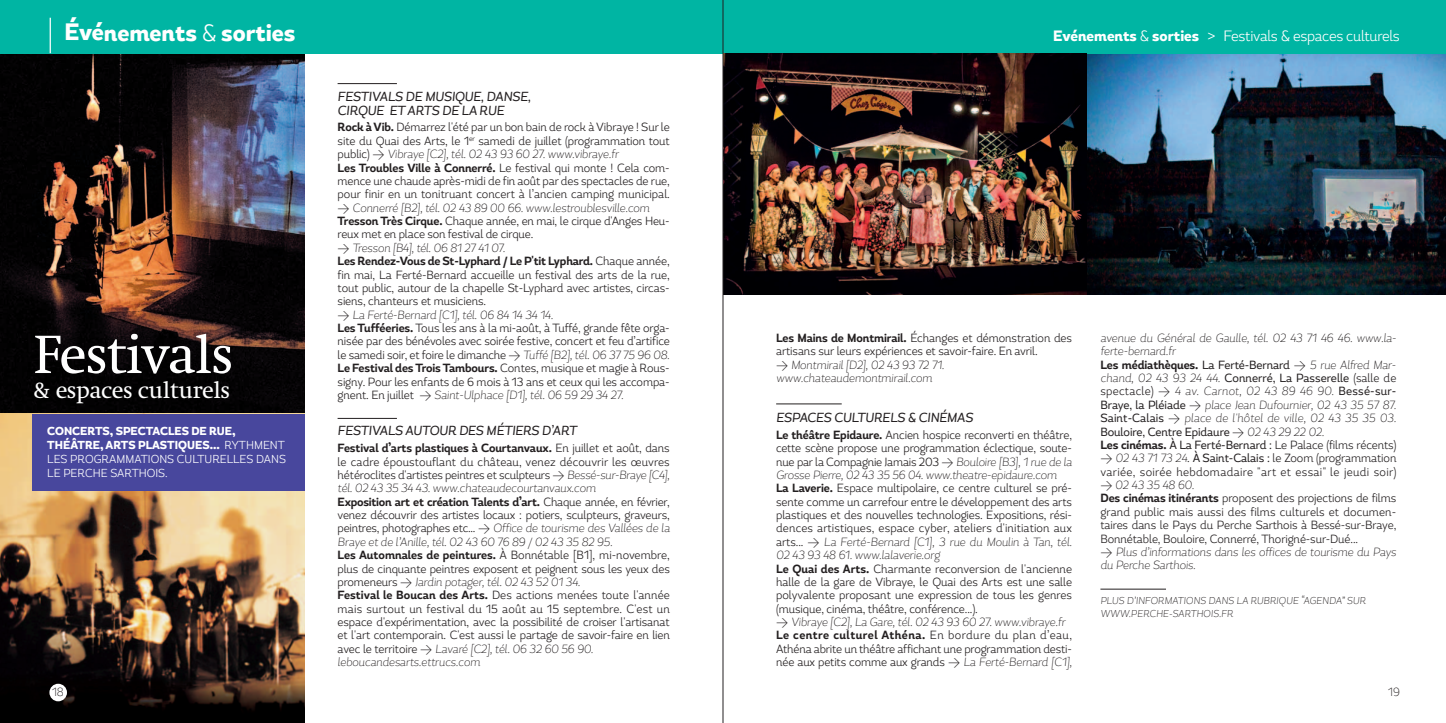
<style>
.page{position:relative;width:1446px;height:723px;background:#fff}
.page>*{position:absolute;margin:0;border:0;box-sizing:border-box;transform-origin:0 0}
.t1{font:55.88px "Swift";letter-spacing:-.02em;color:#fff}
.t2{font:24.12px "Swift";letter-spacing:-.02em;color:#fff}
.t3{font:800 23.75px "Magallanes Cond";letter-spacing:-.005em;color:#fff}
.t4{font:300 15px "Magallanes Cond";letter-spacing:-.02em;color:#fff}
.t5{font:italic 13.12px/13.4px "Magallanes Cond";letter-spacing:-.015em;color:#231f20}
.t6{font:300 11.88px/13.4px "Magallanes Cond";letter-spacing:-.01em;color:#231f20}
.t7{font:200 11.88px "Magallanes Cond";color:#231f20}
.t8{font:300 11.5px/13.9px "Magallanes Cond";color:#fff}
.t9{font:italic 200 10px/13.4px "Magallanes Cond";color:#231f20}
.s1{font-weight:300}
.s2{font-weight:800}
.s3{font-family:"Swift";font-weight:400}
.s4{font-weight:700}
.s5{font-family:"DIN"}
.s6{font-weight:200;font-style:italic}
.s7{font-weight:400}
</style>
<div class="page">
<img style="left:0;top:53px;width:305px;height:361px">
<img style="left:1086px;top:53px;width:360px;height:241px">
<div style="left:723px;top:0;width:723px;height:53px;background:#00b5a3"></div>
<hr style="left:776px;top:404px;width:66px;height:1px;background:#231f20">
<hr style="left:1100px;top:589px;width:66px;height:1px;background:#231f20">
<svg style="left:0;top:414px;width:305px;height:309px;background:#735a3f"></svg>
<div style="left:0;top:0;width:723px;height:53px;background:#00b5a3"></div>
<hr style="left:338px;top:83px;width:59px;height:1px;background:#231f20">
<hr style="left:338px;top:418px;width:59px;height:1px;background:#231f20">
<div style="left:32px;top:414px;width:273px;height:77px;background:#48479d"></div>
<div style="left:49px;top:684px;width:18px;height:17px;background:#fff;border-radius:50%"></div>
<hr style="left:50px;top:18px;width:1px;height:35px;background:#fff">
<img style="left:724px;top:53px;width:362px;height:241px">
<hr style="left:723px;top:0;width:1px;height:723px;background:#231f20">
<h3 class="t3" style="left:64px;top:23px;width:233px">Événements <span class="s1">&amp;</span> sorties</h3>
<p class="t4" style="left:1053px;top:29px;width:348px"><span class="s2">Evénements</span> &amp; <span class="s2">sorties</span> <span class="s3">&gt;</span> Festivals &amp; espaces culturels</p>
<h1 class="t1" style="left:34px;top:333px;width:202px">Festivals</h1>
<h2 class="t2" style="left:34px;top:381px;width:198px">&amp; espaces culturels</h2>
<p class="t8" style="left:47px;top:426px;width:240px"><span class="s2">CONCERTS, SPECTACLES DE RUE,<br>THÉÂTRE, ARTS PLASTIQUES...</span> RYTHMENT<br>LES PROGRAMMATIONS CULTURELLES DANS<br>LE PERCHE SARTHOIS.</p>
<p class="t7" style="left:52px;top:685px;width:13px">18</p>
<p class="t5" style="left:338px;top:90px;width:195px">FESTIVALS DE MUSIQUE, DANSE,<br>CIRQUE ET ARTS DE LA RUE</p>
<p class="t6" style="left:338px;top:122px;width:334px"><span class="s4">Rock à Vib.</span> Démarrez l'été par un bon bain de rock à Vibraye ! Sur le site du Quai des Arts, le 1<sup>er</sup> samedi de juillet (programmation tout public) <span class="s5">&gt;</span> <span class="s6">Vibraye [C2], tél. 02 43 93 60 27. www.vibraye.fr<br></span><span class="s4">Les Troubles Ville à Connerré.</span> Le festival qui monte ! Cela com&shy;mence une chaude après-midi de fin août par des spectacles de rue, pour finir en un tonitruant concert à l’ancien camping municipal. <span class="s5">&gt;</span> <span class="s6">Connerré [B2], tél. 02 43 89 00 66. www.lestroublesville.com </span><span class="s4">Tresson Très Cirque.</span> Chaque année, en mai, le cirque d'Anges Heu&shy;reux met en place son festival de cirque.<br><span class="s5">&gt;</span> <span class="s6">Tresson [B4], tél. 06 81 27 41 07.<br></span><span class="s4">Les Rendez-Vous de St-Lyphard / Le P'tit Lyphard.</span> Chaque année, fin mai, La Ferté-Bernard accueille un festival des arts de la rue, tout public, autour de la chapelle St-Lyphard avec artistes, circas&shy;siens, chanteurs et musiciens.<br><span class="s5">&gt;</span> <span class="s6">La Ferté-Bernard [C1], tél. 06 84 14 34 14.<br></span><span class="s4">Les Tufféeries.</span> Tous les ans à la mi-août, à Tuffé, grande fête orga&shy;nisée par des bénévoles avec soirée festive, concert et feu d’artifice le samedi soir, et foire le dimanche <span class="s5">&gt;</span> <span class="s6">Tuffé [B2], tél. 06 37 75 96 08.<br></span><span class="s4">Le Festival des Trois Tambours.</span> Contes, musique et magie à Rous&shy;signy. Pour les enfants de 6 mois à 13 ans et ceux qui les accompa&shy;gnent. En juillet <span class="s5">&gt;</span> <span class="s6">Saint-Ulphace [D1], tél. 06 59 29 34 27.</span></p>
<p class="t5" style="left:338px;top:424px;width:241px">FESTIVALS AUTOUR DES MÉTIERS D’ART</p>
<p class="t6" style="left:338px;top:443px;width:334px"><span class="s4">Festival d’arts plastiques à Courtanvaux.</span> En juillet et août, dans le cadre époustouflant du château, venez découvrir les œuvres hétéroclites d'artistes peintres et sculpteurs <span class="s5">&gt;</span> <span class="s6">Bessé-sur-Braye [C4], tél. 02 43 35 34 43. www.chateaudecourtanvaux.com<br></span><span class="s4">Exposition art et création Talents d’art.</span> Chaque année, en février, venez découvrir des artistes locaux : potiers, sculpteurs, graveurs, peintres, photographes etc... <span class="s5">&gt;</span> <span class="s6">Office de tourisme des Vallées de la Braye et de l’Anille, tél. 02 43 60 76 89 / 02 43 35 82 95.<br></span><span class="s4">Les Automnales de peintures.</span> À Bonnétable [B1], mi-novembre, plus de cinquante peintres exposent et peignent sous les yeux des promeneurs <span class="s5">&gt;</span> <span class="s6">Jardin potager, tél. 02 43 52 01 34.<br></span><span class="s4">Festival le Boucan des Arts.</span> Des actions menées toute l'année mais surtout un festival du 15 août au 15 septembre. C'est un espace d'expérimentation, avec la possibilité de croiser l'artisanat et l'art contemporain. C'est aussi le partage de savoir-faire en lien avec le territoire <span class="s5">&gt;</span> <span class="s6">Lavaré [C2], tél. 06 32 60 56 90. leboucandesarts.ettrucs.com</span></p>
<p class="t6" style="left:776px;top:332px;width:297px"><span class="s4">Les Mains de Montmirail.</span> Échanges et démonstration des artisans sur leurs expériences et savoir-faire. En avril.<br><span class="s5">&gt;</span> <span class="s6">Montmirail [D2], 02 43 93 72 71. www.chateaudemontmirail.com</span></p>
<p class="t5" style="left:776px;top:411px;width:198px">ESPACES CULTURELS &amp; CINÉMAS</p>
<p class="t6" style="left:776px;top:429px;width:298px"><span class="s4">Le théâtre Epidaure.</span> Ancien hospice reconverti en théâtre, cette scène propose une programmation éclectique, soute&shy;nue par la Compagnie Jamais 203 <span class="s5">&gt;</span> <span class="s6">Bouloire [B3], 1 rue de la Grosse Pierre, 02 43 35 56 04. www.theatre-epidaure.com </span><span class="s4">La Laverie.</span> Espace multipolaire, ce centre culturel se pré&shy;sente comme un carrefour entre le développement des arts plastiques et des nouvelles technologies. Expositions, rési&shy;dences artistiques, espace cyber, ateliers d'initiation aux arts... <span class="s5">&gt;</span> <span class="s6">La Ferté-Bernard [C1], 3 rue du Moulin à Tan, tél.<br>02 43 93 48 61. www.lalaverie.org<br></span><span class="s4">Le Quai des Arts.</span> Charmante reconversion de l'ancienne halle de la gare de Vibraye, le Quai des Arts est une salle polyvalente proposant une expression de tous les genres (musique, cinéma, théâtre, conférence...).<br><span class="s5">&gt;</span> <span class="s6">Vibraye [C2], La Gare, tél. 02 43 93 60 27. www.vibraye.fr </span><span class="s4">Le centre culturel Athéna.</span> En bordure du plan d’eau, Athéna abrite un théâtre affichant une programmation desti&shy;née aux petits comme aux grands <span class="s5">&gt;</span> <span class="s6">La Ferté-Bernard [C1],</span></p>
<p class="t6" style="left:1100px;top:332px;width:298px"><span class="s6">avenue du Général de Gaulle, tél. 02 43 71 46 46. www.la&shy;ferte-bernard.fr<br></span><span class="s4">Les médiathèques.</span> <span class="s7">La Ferté-Bernard</span> <span class="s5">&gt;</span> <span class="s6">5 rue Alfred Mar&shy;chand, 02 43 93 24 44.</span> <span class="s7">Connerré, La Passerelle</span> (salle de spectacle) <span class="s5">&gt;</span> <span class="s6">4 av. Carnot, 02 43 89 46 90.</span> <span class="s7">Bessé-sur-Braye, la Pléiade</span> <span class="s5">&gt;</span> <span class="s6">place Jean Dufournier, 02 43 35 57 87.<br></span><span class="s7">Saint-Calais</span> <span class="s5">&gt;</span> <span class="s6">place de l'hôtel de ville, 02 43 35 35 03.<br></span><span class="s7">Bouloire, Centre Epidaure</span> <span class="s5">&gt;</span> <span class="s6">02 43 29 22 02.<br></span><span class="s4">Les cinémas.</span> <span class="s7">À La Ferté-Bernard :</span> Le Palace (films récents) <span class="s5">&gt;</span> <span class="s6">02 43 71 73 24</span>. <span class="s7">À Saint-Calais :</span> le Zoom (programmation variée, soirée hebdomadaire "art et essai" le jeudi soir) <span class="s5">&gt;</span> <span class="s6">02 43 35 48 60.<br></span><span class="s4">Des cinémas itinérants</span> proposent des projections de films grand public mais aussi des films culturels et documen&shy;taires dans le Pays du Perche Sarthois à Bessé-sur-Braye, Bonnétable, Bouloire, Connerré, Thorigné-sur-Dué...<br><span class="s5">&gt;</span> <span class="s6">Plus d’informations dans les offices de tourisme du Pays du Perche Sarthois.</span></p>
<p class="t9" style="left:1100px;top:595px;width:267px">PLUS D’INFORMATIONS DANS LA RUBRIQUE “AGENDA” SUR<br>WWW.PERCHE-SARTHOIS.FR</p>
<p class="t7" style="left:1388px;top:685px;width:13px">19</p>
</div>
